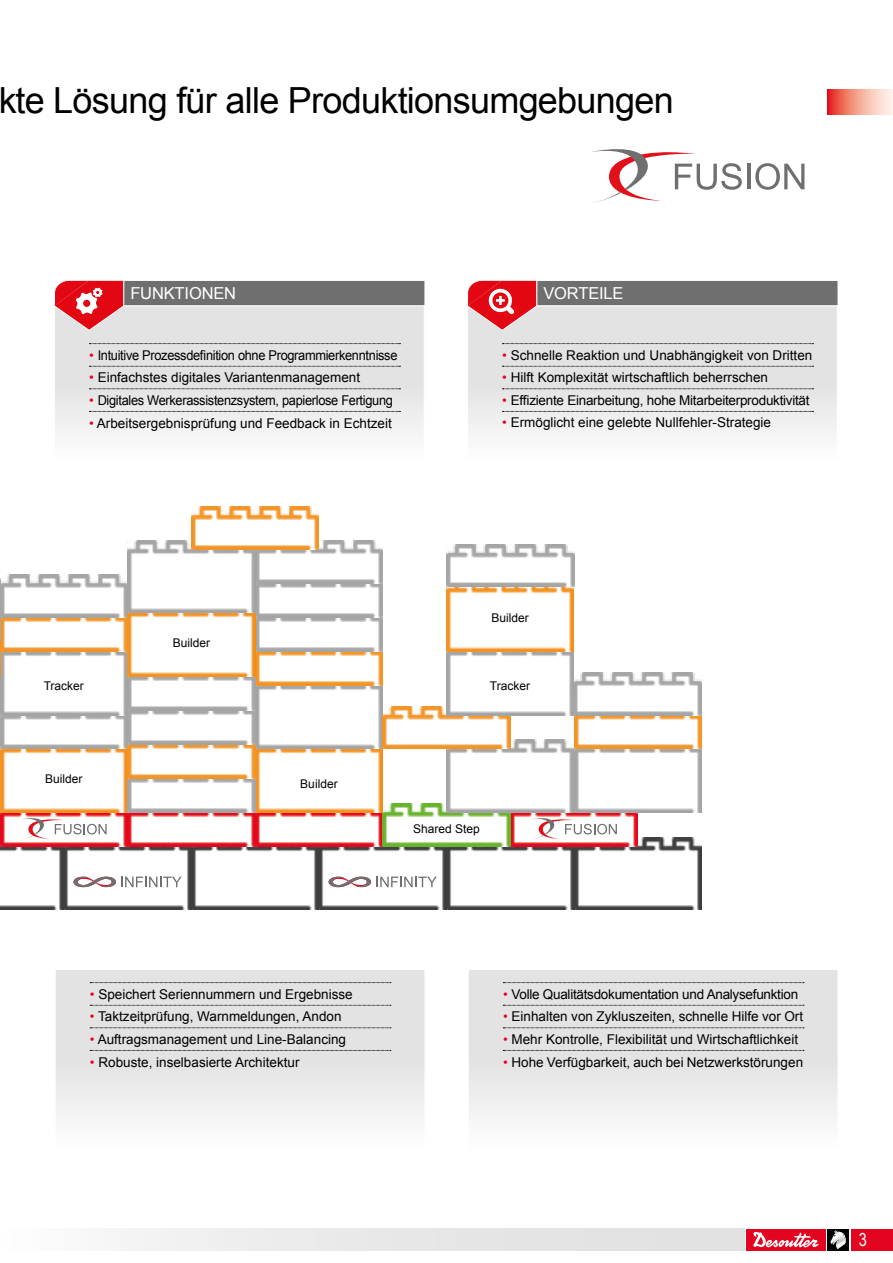
<style>
.page{position:relative;width:893px;height:1263px;background:#fff}
.page>*{position:absolute;margin:0;border:0;box-sizing:border-box;transform-origin:0 0}
.t1{font:36px "Arial";letter-spacing:-.02em;color:#000}
.t2{font:18px "Arial Narrow";color:#fff}
.t3{font:16.5px "Arial";letter-spacing:-.01em;color:#fff}
.t4{font:13.5px "Arial";color:#000}
.t5{font:13.5px "Arial";letter-spacing:-.025em;color:#000;scale:.95 1}
.t6{font:13.5px "Arial";letter-spacing:-.02em;color:#000}
.t7{font:12px "Arial";color:#000}
.s1{color:#e30520}
</style>
<div class="page">
<svg style="left:827px;top:89px;width:66px;height:26px;background:#f39d90"></svg>
<div style="left:850px;top:1229px;width:43px;height:21px;background:#e30520"></div>
<div style="left:0;top:1229px;width:745px;height:21px;background:linear-gradient(to right,#f9f9f9,#ddd)"></div>
<div style="left:827px;top:1229px;width:22px;height:21px;background:#000"></div>
<div style="left:746px;top:1229px;width:80px;height:21px;background:#e30520"></div>
<svg style="left:753px;top:1231px;width:66px;height:16px"></svg>
<svg style="left:830px;top:1230px;width:16px;height:19px"></svg>
<div style="left:54px;top:305px;width:371px;height:155px;background:linear-gradient(to bottom,#dcdcdc,#f6f6f6);border:1px solid #fff"></div>
<div style="left:55px;top:969px;width:370px;height:180px;background:linear-gradient(to bottom,#dcdcdc,#f7f7f7);border:1px solid #fff"></div>
<svg style="left:54px;top:280px;width:71px;height:51px;background:#e7646b"></svg>
<div style="left:467px;top:305px;width:371px;height:155px;background:linear-gradient(to bottom,#dcdcdc,#f6f6f6);border:1px solid #fff"></div>
<div style="left:468px;top:969px;width:370px;height:180px;background:linear-gradient(to bottom,#dcdcdc,#f7f7f7);border:1px solid #fff"></div>
<svg style="left:467px;top:280px;width:71px;height:51px;background:#e76068"></svg>
<img style="left:0;top:837px;width:702px;height:73px">
<img style="left:0;top:803px;width:638px;height:43px">
<img style="left:0;top:749px;width:128px;height:63px">
<img style="left:255px;top:749px;width:128px;height:63px">
<img style="left:1px;top:715px;width:127px;height:34px">
<img style="left:446px;top:740px;width:256px;height:72px">
<img style="left:255px;top:685px;width:128px;height:64px">
<img style="left:0;top:651px;width:128px;height:64px">
<img style="left:0;top:736px;width:1px;height:42px">
<img style="left:383px;top:706px;width:127px;height:43px">
<img style="left:574px;top:706px;width:128px;height:43px">
<img style="left:1px;top:617px;width:127px;height:34px">
<img style="left:255px;top:651px;width:128px;height:34px">
<img style="left:0;top:702px;width:1px;height:42px">
<img style="left:1px;top:575px;width:127px;height:42px">
<img style="left:255px;top:617px;width:128px;height:34px">
<img style="left:255px;top:583px;width:128px;height:34px">
<img style="left:255px;top:540px;width:128px;height:43px">
<img style="left:128px;top:778px;width:127px;height:34px">
<img style="left:446px;top:651px;width:128px;height:64px">
<img style="left:446px;top:587px;width:128px;height:64px">
<svg style="left:73px;top:876px;width:109px;height:11px"></svg>
<svg style="left:329px;top:876px;width:108px;height:11px"></svg>
<svg style="left:531px;top:818px;width:86px;height:22px"></svg>
<svg style="left:21px;top:818px;width:86px;height:22px"></svg>
<img style="left:128px;top:744px;width:127px;height:34px">
<img style="left:128px;top:710px;width:127px;height:34px">
<img style="left:128px;top:676px;width:127px;height:34px">
<img style="left:574px;top:672px;width:127px;height:43px">
<img style="left:446px;top:544px;width:128px;height:43px">
<img style="left:128px;top:613px;width:127px;height:63px">
<img style="left:0;top:643px;width:1px;height:34px">
<img style="left:0;top:570px;width:1px;height:73px">
<img style="left:128px;top:540px;width:127px;height:73px">
<img style="left:191px;top:506px;width:128px;height:43px">
<hr style="left:747px;top:164px;width:3px;height:25px;background:#706f6f">
<svg style="left:755px;top:163px;width:49px;height:27px"></svg>
<svg style="left:592px;top:149px;width:150px;height:54px"></svg>
<svg style="left:89px;top:343px;width:311px;height:1px"></svg>
<svg style="left:89px;top:366px;width:311px;height:1px"></svg>
<svg style="left:89px;top:389px;width:311px;height:1px"></svg>
<svg style="left:89px;top:411px;width:311px;height:1px"></svg>
<svg style="left:90px;top:982px;width:301px;height:1px"></svg>
<svg style="left:90px;top:1005px;width:301px;height:1px"></svg>
<svg style="left:90px;top:1027px;width:301px;height:1px"></svg>
<svg style="left:90px;top:1050px;width:301px;height:1px"></svg>
<svg style="left:502px;top:343px;width:311px;height:1px"></svg>
<svg style="left:502px;top:366px;width:311px;height:1px"></svg>
<svg style="left:502px;top:389px;width:311px;height:1px"></svg>
<svg style="left:502px;top:411px;width:311px;height:1px"></svg>
<svg style="left:503px;top:982px;width:301px;height:1px"></svg>
<svg style="left:503px;top:1005px;width:301px;height:1px"></svg>
<svg style="left:503px;top:1027px;width:301px;height:1px"></svg>
<svg style="left:503px;top:1050px;width:301px;height:1px"></svg>
<div style="left:123px;top:280px;width:302px;height:26px;background:#706f6f;border:1px solid #fff"></div>
<div style="left:536px;top:280px;width:302px;height:26px;background:#706f6f;border:1px solid #fff"></div>
<h1 class="t1" style="left:-2px;top:77px;width:677px">kte Lösung für alle Produktionsumgebungen</h1>
<p class="t3" style="left:130px;top:282px;width:107px">FUNKTIONEN</p>
<p class="t3" style="left:543px;top:282px;width:82px">VORTEILE</p>
<p class="t5" style="left:89px;top:346px;width:326px"><span class="s1">•</span> Intuitive Prozessdefinition ohne Programmierkenntnisse</p>
<p class="t4" style="left:89px;top:369px;width:272px"><span class="s1">•</span> Einfachstes digitales Variantenmanagement</p>
<p class="t5" style="left:89px;top:391px;width:321px"><span class="s1">•</span> Digitales Werkerassistenzsystem, papierlose Fertigung</p>
<p class="t4" style="left:89px;top:414px;width:304px"><span class="s1">•</span> Arbeitsergebnisprüfung und Feedback in Echtzeit</p>
<p class="t4" style="left:502px;top:346px;width:312px"><span class="s1">•</span> Schnelle Reaktion und Unabhängigkeit von Dritten</p>
<p class="t4" style="left:502px;top:369px;width:267px"><span class="s1">•</span> Hilft Komplexität wirtschaftlich beherrschen</p>
<p class="t6" style="left:502px;top:391px;width:309px"><span class="s1">•</span> Effiziente Einarbeitung, hohe Mitarbeiterproduktivität</p>
<p class="t4" style="left:502px;top:414px;width:270px"><span class="s1">•</span> Ermöglicht eine gelebte Nullfehler-Strategie</p>
<p class="t7" style="left:173px;top:635px;width:39px">Builder</p>
<p class="t7" style="left:491px;top:610px;width:39px">Builder</p>
<p class="t7" style="left:44px;top:678px;width:42px">Tracker</p>
<p class="t7" style="left:490px;top:678px;width:42px">Tracker</p>
<p class="t7" style="left:45px;top:770px;width:39px">Builder</p>
<p class="t7" style="left:300px;top:776px;width:39px">Builder</p>
<p class="t4" style="left:90px;top:985px;width:264px"><span class="s1">•</span> Speichert Seriennummern und Ergebnisse</p>
<p class="t4" style="left:90px;top:1008px;width:253px"><span class="s1">•</span> Taktzeitprüfung, Warnmeldungen, Andon</p>
<p class="t4" style="left:90px;top:1030px;width:258px"><span class="s1">•</span> Auftragsmanagement und Line-Balancing</p>
<p class="t4" style="left:90px;top:1053px;width:211px"><span class="s1">•</span> Robuste, inselbasierte Architektur</p>
<p class="t7" style="left:413px;top:821px;width:68px">Shared Step</p>
<p class="t6" style="left:503px;top:985px;width:297px"><span class="s1">•</span> Volle Qualitätsdokumentation und Analysefunktion</p>
<p class="t4" style="left:503px;top:1008px;width:302px"><span class="s1">•</span> Einhalten von Zykluszeiten, schnelle Hilfe vor Ort</p>
<p class="t4" style="left:503px;top:1030px;width:297px"><span class="s1">•</span> Mehr Kontrolle, Flexibilität und Wirtschaftlichkeit</p>
<p class="t4" style="left:503px;top:1053px;width:302px"><span class="s1">•</span> Hohe Verfügbarkeit, auch bei Netzwerkstörungen</p>
<h2 class="t2" style="left:859px;top:1227px;width:10px">3</h2>
</div>
